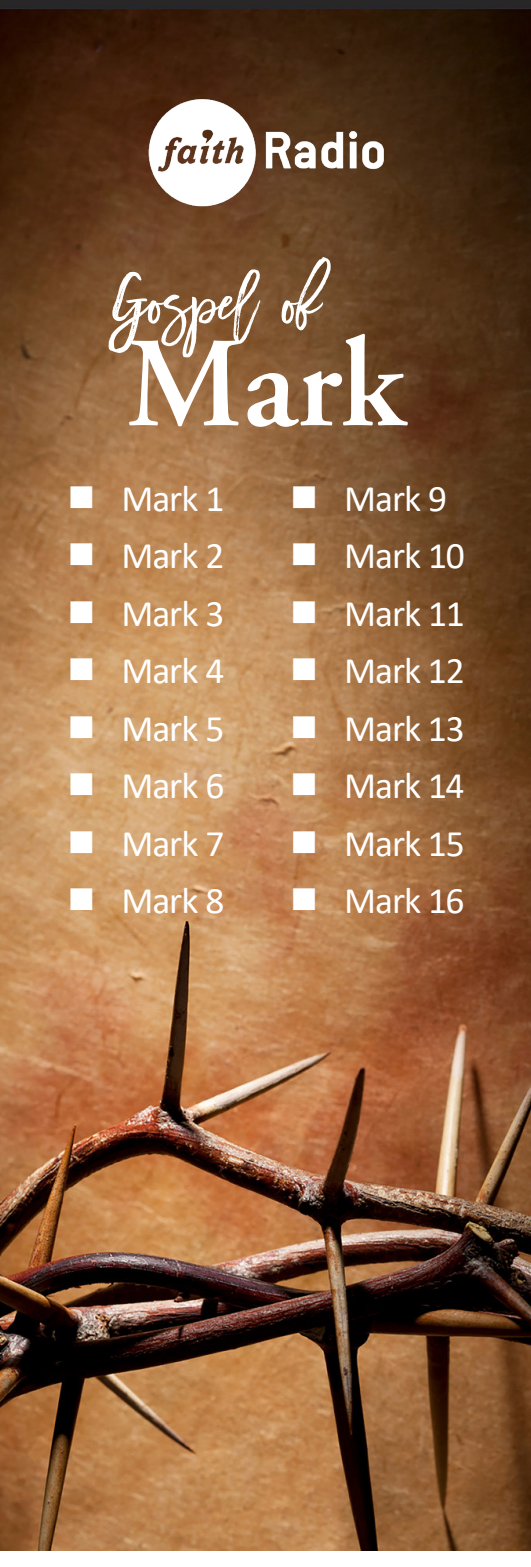
<style>
.page{position:relative;width:531px;height:1567px;background:#fff}
.page>*{position:absolute;margin:0;border:0;box-sizing:border-box;transform-origin:0 0}
.t1{font:600 127.5px "Adobe Garamond";color:#fff}
.t2{font:65px "Madina Script";color:#fff}
.t3{font:37.5px "Calibri";letter-spacing:-.03em;color:#fff}
</style>
<div class="page">
<img style="left:0;top:0;width:531px;height:1549px">
<img style="left:137px;top:77px;width:257px;height:151px">
<svg style="left:95px;top:510px;width:37px;height:1px"></svg>
<svg style="left:95px;top:568px;width:37px;height:1px"></svg>
<svg style="left:95px;top:625px;width:37px;height:1px"></svg>
<svg style="left:95px;top:683px;width:37px;height:1px"></svg>
<svg style="left:95px;top:740px;width:37px;height:1px"></svg>
<svg style="left:95px;top:798px;width:37px;height:1px"></svg>
<svg style="left:95px;top:855px;width:37px;height:1px"></svg>
<svg style="left:95px;top:913px;width:37px;height:1px"></svg>
<svg style="left:318px;top:510px;width:37px;height:1px"></svg>
<svg style="left:318px;top:568px;width:37px;height:1px"></svg>
<svg style="left:318px;top:625px;width:37px;height:1px"></svg>
<svg style="left:318px;top:683px;width:37px;height:1px"></svg>
<svg style="left:318px;top:740px;width:37px;height:1px"></svg>
<svg style="left:318px;top:798px;width:37px;height:1px"></svg>
<svg style="left:318px;top:855px;width:37px;height:1px"></svg>
<svg style="left:318px;top:913px;width:37px;height:1px"></svg>
<p class="t2" style="left:114px;top:263px;width:206px">Gospel of</p>
<p class="t1" style="left:126px;top:314px;width:279px">Mark</p>
<p class="t3" style="left:68px;top:472px;width:159px">■ Mark 1</p>
<p class="t3" style="left:68px;top:529px;width:159px">■ Mark 2</p>
<p class="t3" style="left:68px;top:587px;width:159px">■ Mark 3</p>
<p class="t3" style="left:68px;top:644px;width:159px">■ Mark 4</p>
<p class="t3" style="left:68px;top:702px;width:159px">■ Mark 5</p>
<p class="t3" style="left:68px;top:759px;width:159px">■ Mark 6</p>
<p class="t3" style="left:68px;top:817px;width:159px">■ Mark 7</p>
<p class="t3" style="left:68px;top:874px;width:159px">■ Mark 8</p>
<p class="t3" style="left:290px;top:472px;width:159px">■ Mark 9</p>
<p class="t3" style="left:290px;top:529px;width:176px">■ Mark 10</p>
<p class="t3" style="left:290px;top:587px;width:176px">■ Mark 11</p>
<p class="t3" style="left:290px;top:644px;width:176px">■ Mark 12</p>
<p class="t3" style="left:290px;top:702px;width:176px">■ Mark 13</p>
<p class="t3" style="left:290px;top:759px;width:176px">■ Mark 14</p>
<p class="t3" style="left:290px;top:817px;width:176px">■ Mark 15</p>
<p class="t3" style="left:290px;top:874px;width:176px">■ Mark 16</p>
</div>
